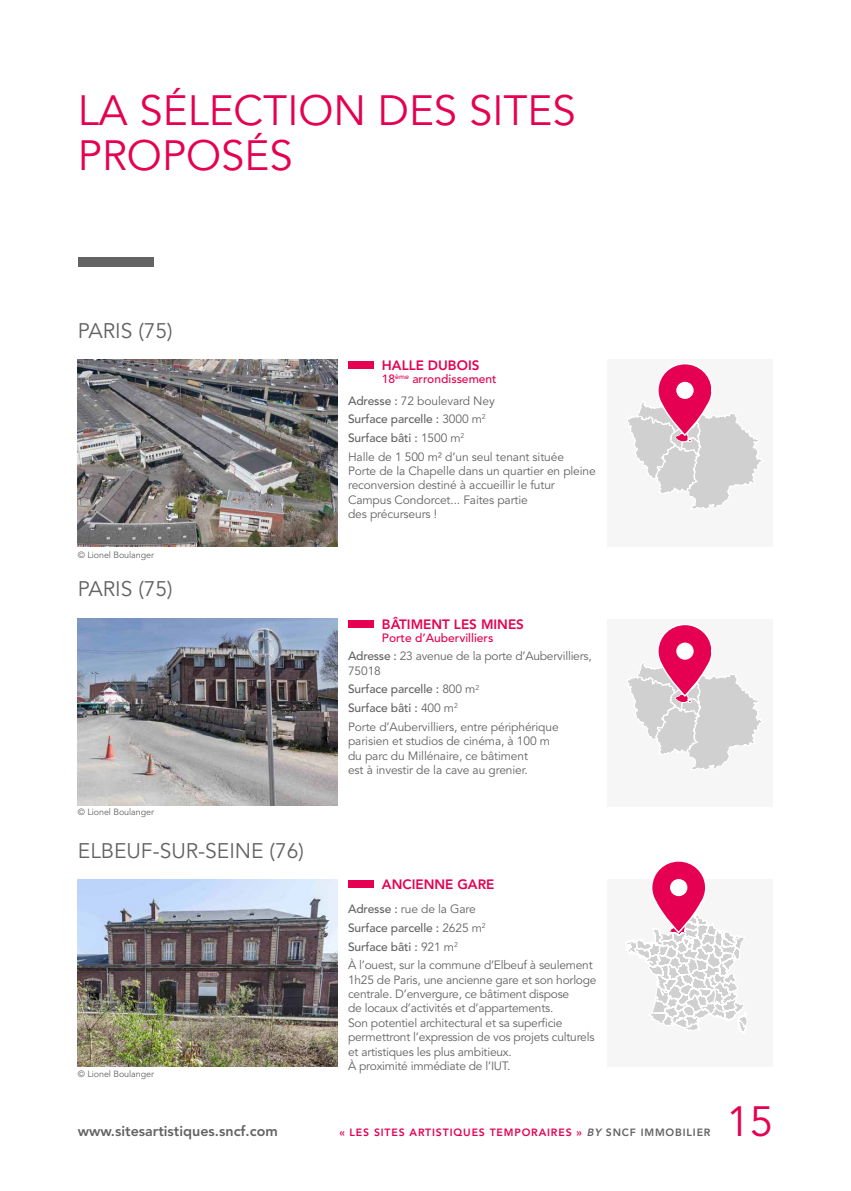
<style>
.page{position:relative;width:851px;height:1191px;background:#fff}
.page>*{position:absolute;margin:0;border:0;box-sizing:border-box;transform-origin:0 0}
.t1{font:42px/45px "Avenir LT Pro";color:#e50051}
.t2{font:21px "Avenir LT Pro";color:#646363}
.t3{font:800 14.25px "Avenir LT Pro";color:#646363}
.t4{font:800 13.5px "Avenir LT Pro";color:#e50051}
.t5{font:12px/14.4px "Avenir LT Pro";letter-spacing:-.02em;color:#646363}
.t6{font:500 12px/21.3px "Avenir LT Pro";color:#e50051;text-align:right}
.t7{font:800 10.5px "Avenir LT Pro";letter-spacing:.08em;color:#e50051}
.t8{font:9px "Avenir LT Pro";letter-spacing:-.01em;color:#646363}
.s1{color:#646363}
.s2{font-weight:400;color:#646363}
.s3{font-weight:500}
.s4{font-weight:500;color:#e50051}
.s5{font-style:italic;color:#646363}
</style>
<div class="page">
<div style="left:348px;top:880px;width:26px;height:8px;background:#e50051"></div>
<div style="left:607px;top:879px;width:166px;height:187px;background:#f6f6f6"></div>
<svg style="left:627px;top:861px;width:120px;height:170px"></svg>
<img style="left:78px;top:879px;width:259px;height:187px">
<div style="left:78px;top:257px;width:75px;height:9px;background:#646363"></div>
<div style="left:607px;top:359px;width:166px;height:188px;background:#f6f6f6"></div>
<img style="left:78px;top:359px;width:259px;height:188px">
<div style="left:348px;top:361px;width:26px;height:8px;background:#e50051"></div>
<svg style="left:628px;top:364px;width:134px;height:145px"></svg>
<div style="left:607px;top:619px;width:166px;height:187px;background:#f6f6f6"></div>
<img style="left:78px;top:618px;width:259px;height:188px">
<div style="left:348px;top:620px;width:26px;height:8px;background:#e50051"></div>
<svg style="left:628px;top:625px;width:134px;height:144px"></svg>
<h1 class="t1" style="left:78px;top:89px;width:499px">LA SÉLECTION DES SITES<br>PROPOSÉS</h1>
<h2 class="t2" style="left:78px;top:318px;width:96px">PARIS (75)</h2>
<p class="t8" style="left:78px;top:549px;width:78px">© Lionel Boulanger</p>
<h2 class="t2" style="left:78px;top:576px;width:96px">PARIS (75)</h2>
<p class="t8" style="left:78px;top:806px;width:78px">© Lionel Boulanger</p>
<h2 class="t2" style="left:78px;top:838px;width:227px">ELBEUF-SUR-SEINE (76)</h2>
<p class="t8" style="left:78px;top:1068px;width:78px">© Lionel Boulanger</p>
<p class="t4" style="left:382px;top:357px;width:99px">HALLE DUBOIS</p>
<p class="t6" style="left:348px;top:369px;width:150px">18<sup>ème</sup> arrondissement<br><span class="s1">Adresse :</span> <span class="s2">72 boulevard Ney</span></p>
<p class="t5" style="left:348px;top:410px;width:217px;line-height:18.6px"><span class="s3">Surface parcelle :</span> 3000 m<sup>2<br></sup><span class="s3">Surface bâti :</span> 1500 m<sup>2<br></sup>Halle de 1 500 m² d’un seul tenant située</p>
<p class="t5" style="left:348px;top:464px;width:249px">Porte de la Chapelle dans un quartier en pleine reconversion destiné à accueillir le futur Campus Condorcet... Faites partie<br>des précurseurs !</p>
<p class="t4" style="left:382px;top:616px;width:143px">BÂTIMENT LES MINES</p>
<p class="t5" style="left:348px;top:629px;width:245px;line-height:18px;text-indent:34px"><span class="s4">Porte d’Aubervilliers<br></span><span class="s3">Adresse :</span> 23 avenue de la porte d’Aubervilliers,</p>
<p class="t5" style="left:348px;top:661px;width:212px;line-height:18.6px">75018<br><span class="s3">Surface parcelle :</span> 800 m<sup>2<br></sup><span class="s3">Surface bâti :</span> 400 m<sup>2<br></sup>Porte d’Aubervilliers, entre périphérique</p>
<p class="t5" style="left:348px;top:734px;width:203px">parisien et studios de cinéma, à 100 m du parc du Millénaire, ce bâtiment<br>est à investir de la cave au grenier.</p>
<p class="t4" style="left:382px;top:876px;width:114px">ANCIENNE GARE</p>
<p class="t5" style="left:348px;top:900px;width:246px;line-height:18.6px"><span class="s3">Adresse :</span> rue de la Gare<br><span class="s3">Surface parcelle :</span> 2625 m<sup>2<br></sup><span class="s3">Surface bâti :</span> 921 m<sup>2<br></sup>À l’ouest, sur la commune d’Elbeuf à seulement</p>
<p class="t5" style="left:348px;top:972px;width:250px">1h25 de Paris, une ancienne gare et son horloge centrale. D’envergure, ce bâtiment dispose<br>de locaux d’activités et d’appartements.<br>Son potentiel architectural et sa superficie permettront l’expression de vos projets culturels et artistiques les plus ambitieux.<br>À proximité immédiate de l’IUT.</p>
<p class="t3" style="left:78px;top:1123px;width:201px">www.sitesartistiques.sncf.com</p>
<p class="t7" style="left:339px;top:1126px;width:372px">« LES SITES ARTISTIQUES TEMPORAIRES » <span class="s5">BY</span> <span class="s1">SNCF IMMOBILIER</span></p>
<h1 class="t1" style="left:726px;top:1100px;width:48px">15</h1>
</div>
